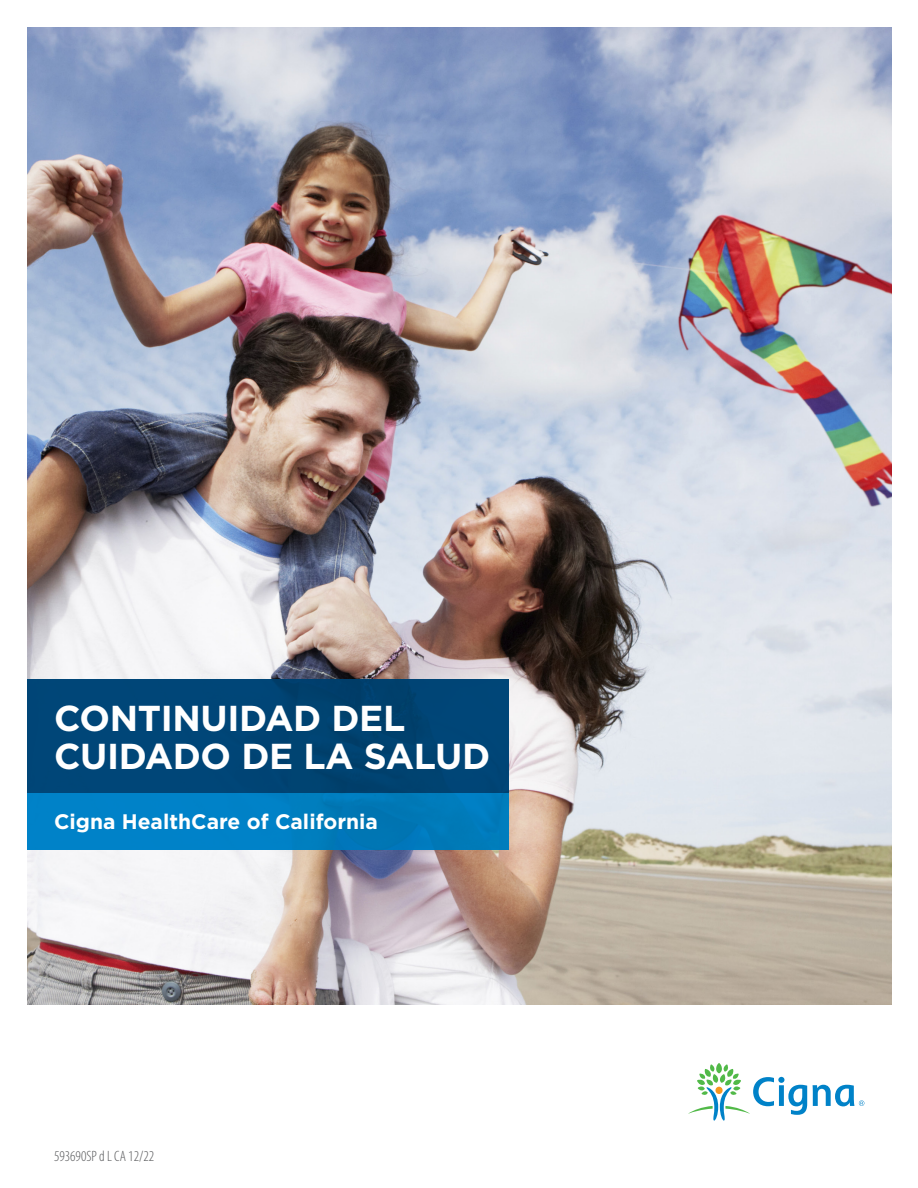
<style>
.page{position:relative;width:918px;height:1188px;background:#fff}
.page>*{position:absolute;margin:0;border:0;box-sizing:border-box;transform-origin:0 0}
.Headline_2_bars_phot{font:700 36px/37.5px "Gotham";letter-spacing:-.01em;color:#fff}
.Subheadline_bold_14{font:700 21px "Gotham";color:#fff}
.Legal_copy_Cat{font:300 condensed 15px "Myriad Pro";color:#57585a}
</style>
<div class="page">
<img style="left:27px;top:27px;width:864px;height:977px">
<div style="left:27px;top:680px;width:482px;height:113px;background:#004779"></div>
<div style="left:27px;top:793px;width:482px;height:57px;background:linear-gradient(to right,#0084cc,#0078b6)"></div>
<svg style="left:688px;top:1063px;width:176px;height:58px"></svg>
<p class="Headline_2_bars_phot" style="left:54px;top:699px;width:438px">CONTINUIDAD DEL<br>CUIDADO DE LA SALUD</p>
<p class="Subheadline_bold_14" style="left:54px;top:809px;width:326px">Cigna HealthCare of California</p>
<p class="Legal_copy_Cat" style="left:54px;top:1147px;width:102px">593690SP d L CA 12/22</p>
</div>
